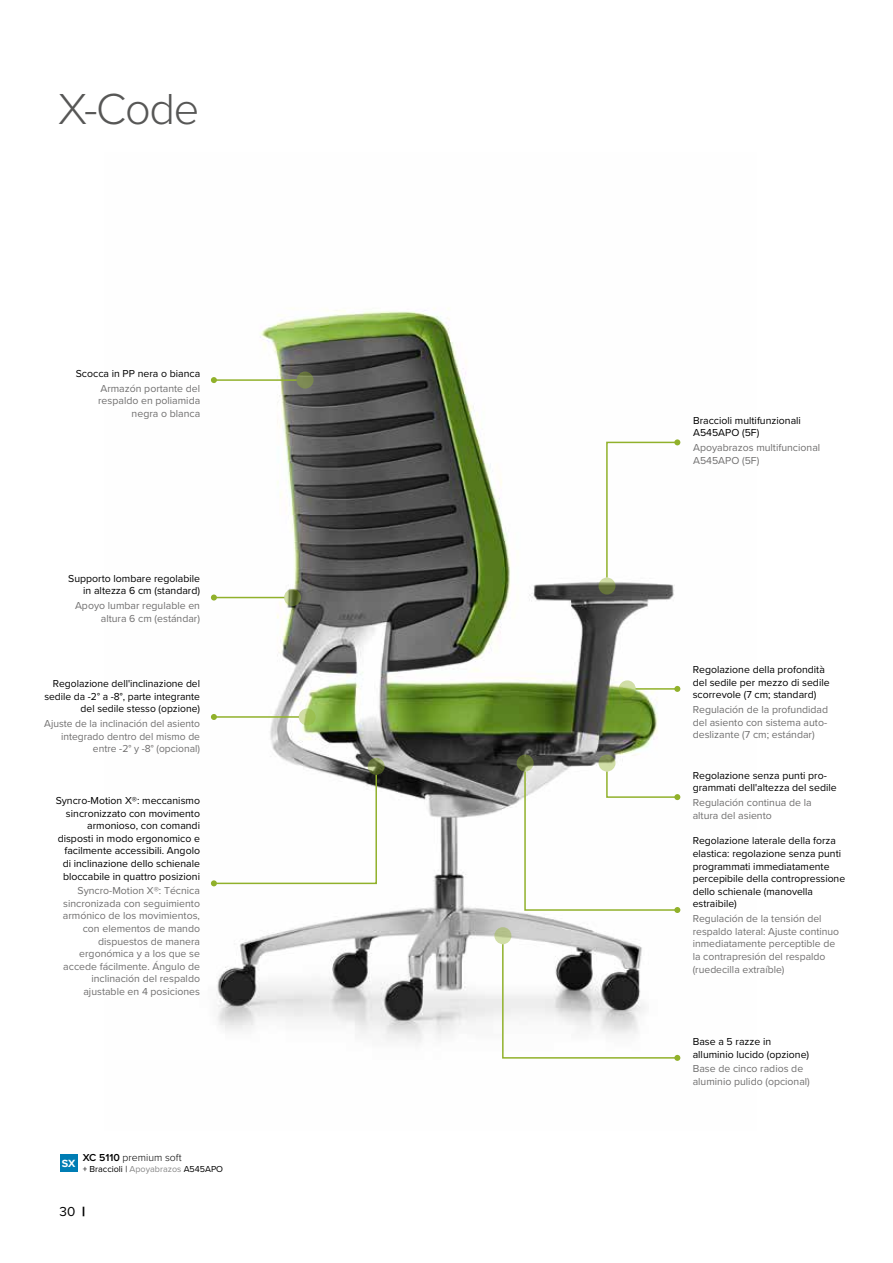
<style>
.page{position:relative;width:893px;height:1263px;background:#fff}
.page>*{position:absolute;margin:0;border:0;box-sizing:border-box;transform-origin:0 0}
.t1{font:300 45px "Proxima Nova";color:#575756}
.t2{font:13.5px "Proxima Nova";color:#000}
.t3{font:700 10.8px "Proxima Nova";color:#fff}
.t4{font:10.5px/12.6px "Proxima Nova";color:#706f6f;text-align:right}
.t5{font:10.5px/12.6px "Proxima Nova";color:#000}
.t6{font:300 10.5px "Proxima Nova";color:#000}
.t7{font:9px "Proxima Nova";color:#000}
.s1{font-weight:600}
.s2{color:#878787}
.s3{font-weight:900}
</style>
<div class="page">
<img style="left:210px;top:308px;width:471px;height:751px">
<div style="left:60px;top:1154px;width:17px;height:18px;background:#007db4"></div>
<svg style="left:297px;top:372px;width:17px;height:17px"></svg>
<svg style="left:284px;top:589px;width:17px;height:17px"></svg>
<svg style="left:619px;top:680px;width:17px;height:17px"></svg>
<svg style="left:299px;top:708px;width:17px;height:17px"></svg>
<hr style="left:214px;top:379px;width:83px;height:2px;background:#91b12b">
<svg style="left:211px;top:377px;width:6px;height:6px"></svg>
<hr style="left:214px;top:597px;width:70px;height:1px;background:#91b12b">
<svg style="left:211px;top:594px;width:6px;height:6px"></svg>
<hr style="left:635px;top:688px;width:42px;height:2px;background:#91b12b">
<svg style="left:674px;top:686px;width:6px;height:6px"></svg>
<hr style="left:214px;top:716px;width:85px;height:2px;background:#91b12b">
<svg style="left:211px;top:714px;width:6px;height:6px"></svg>
<svg style="left:368px;top:758px;width:17px;height:17px"></svg>
<svg style="left:598px;top:754px;width:17px;height:17px"></svg>
<svg style="left:517px;top:754px;width:17px;height:17px"></svg>
<svg style="left:494px;top:927px;width:17px;height:17px"></svg>
<svg style="left:598px;top:577px;width:17px;height:17px"></svg>
<svg style="left:211px;top:773px;width:167px;height:113px"></svg>
<svg style="left:523px;top:770px;width:157px;height:143px"></svg>
<svg style="left:501px;top:943px;width:179px;height:118px"></svg>
<svg style="left:605px;top:439px;width:75px;height:140px"></svg>
<h1 class="t1" style="left:58px;top:75px;width:143px">X-Code</h1>
<p class="t5" style="left:76px;top:367px;width:126px">Scocca in PP nera o bianca</p>
<p class="t4" style="left:98px;top:381px;width:104px">Armazón portante del respaldo en poliamida negra o blanca</p>
<p class="t5" style="left:68px;top:571px;width:133px;text-align:right">Supporto lombare regolabile in altezza 6 cm (standard)</p>
<p class="t4" style="left:75px;top:599px;width:126px">Apoyo lumbar regulable en altura 6 cm (estándar)</p>
<p class="t5" style="left:44px;top:677px;width:157px;text-align:right">Regolazione dell'inclinazione del sedile da -2° a -8°, parte integrante del sedile stesso (opzione)</p>
<p class="t4" style="left:44px;top:717px;width:157px">Ajuste de la inclinación del asiento integrado dentro del mismo de entre -2° y -8° (opcional)</p>
<p class="t5" style="left:56px;top:794px;width:146px;text-align:right">Syncro-Motion X®: meccanismo sincronizzato con movimento armonioso, con comandi disposti in modo ergonomico e facilmente accessibili. Angolo di inclinazione dello schienale bloccabile in quattro posizioni</p>
<p class="t4" style="left:63px;top:884px;width:139px">Syncro-Motion X®: Técnica sincronizada con seguimiento armónico de los movimientos, con elementos de mando dispuestos de manera ergonómica y a los que se accede fácilmente. Ángulo de inclinación del respaldo ajustable en 4 posiciones</p>
<p class="t6" style="left:83px;top:1150px;width:100px"><span class="s1">XC 5110</span> premium soft</p>
<p class="t7" style="left:83px;top:1162px;width:142px">+ Braccioli | <span class="s2">Apoyabrazos</span> A545APO</p>
<p class="t2" style="left:60px;top:1201px;width:27px">30 <span class="s3">|</span></p>
<p class="t3" style="left:62px;top:1155px;width:15px">SX</p>
<p class="t5" style="left:693px;top:413px;width:109px">Braccioli multifunzionali<br>A545APO (5F)</p>
<p class="t4" style="left:693px;top:441px;width:129px;text-align:left">Apoyabrazos multifuncional<br>A545APO (5F)</p>
<p class="t5" style="left:693px;top:663px;width:138px">Regolazione della profondità del sedile per mezzo di sedile scorrevole (7 cm; standard)</p>
<p class="t4" style="left:693px;top:703px;width:137px;text-align:justify">Regulación de la profundidad del asiento con sistema auto&shy;deslizante (7 cm; estándar)</p>
<p class="t5" style="left:693px;top:768px;width:145px">Regolazione senza punti pro&shy;grammati dell'altezza del sedile</p>
<p class="t4" style="left:693px;top:796px;width:120px;text-align:left">Regulación continua de la altura del asiento</p>
<p class="t5" style="left:693px;top:834px;width:154px">Regolazione laterale della forza elastica: regolazione senza punti programmati immediatamente percepibile della contropressione dello schienale (manovella estraibile)</p>
<p class="t4" style="left:693px;top:912px;width:148px;text-align:left">Regulación de la tensión del respaldo lateral: Ajuste continuo inmediatamente perceptible de la contrapresión del respaldo (ruedecilla extraíble)</p>
<p class="t5" style="left:693px;top:1035px;width:118px">Base a 5 razze in alluminio lucido (opzione)</p>
<p class="t4" style="left:693px;top:1062px;width:119px;text-align:left">Base de cinco radios de aluminio pulido (opcional)</p>
</div>
